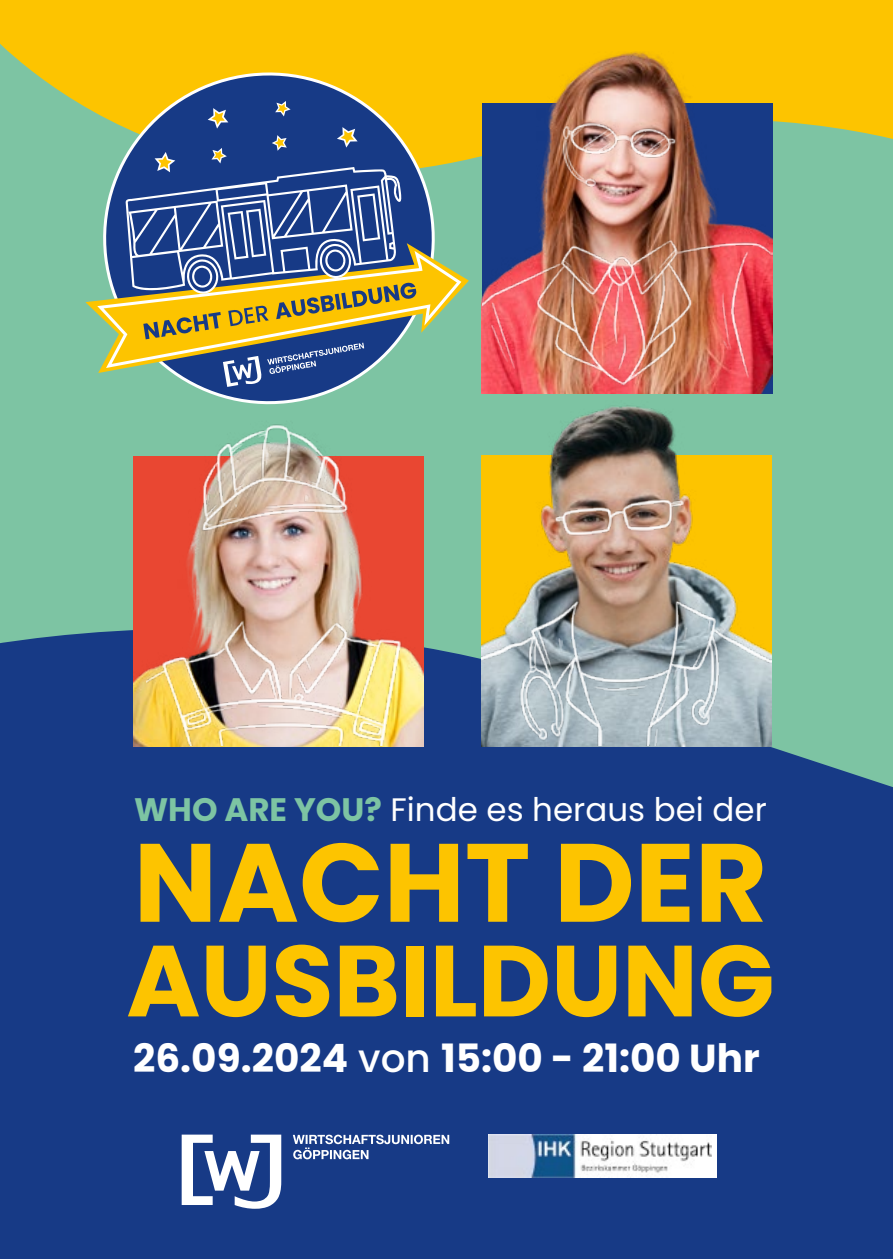
<style>
.page{position:relative;width:893px;height:1259px;background:#7dc4a3}
.page>*{position:absolute;margin:0;border:0;box-sizing:border-box;transform-origin:0 0}
.t1{font:700 111px "Poppins";color:#fdc400}
.t2{font:700 100.8px "Poppins";color:#fdc400}
.t3{font:700 39px "Poppins";color:#fff}
.t4{font:32.4px "Poppins";color:#fff}
.s1{font-weight:700;color:#7dc4a3}
.s2{font-weight:500}
</style>
<div class="page">
<div style="left:0;top:630px;width:893px;height:629px;background:#173a86"></div>
<svg style="left:182px;top:1134px;width:99px;height:74px;background:#8496be"></svg>
<svg style="left:293px;top:1134px;width:156px;height:25px;background:#566fa6"></svg>
<div style="left:488px;top:1134px;width:229px;height:43px;background:#fff"></div>
<img style="left:488px;top:1134px;width:224px;height:43px">
<svg style="left:0;top:0;width:893px;height:259px;fill:#fdc400"></svg>
<img style="left:482px;top:51px;width:290px;height:343px">
<img style="left:482px;top:103px;width:290px;height:288px">
<svg style="left:92px;top:61px;width:350px;height:344px"></svg>
<svg style="left:85px;top:243px;width:384px;height:130px"></svg>
<svg style="left:97px;top:101px;width:364px;height:286px"></svg>
<img style="left:481px;top:405px;width:291px;height:341px">
<img style="left:481px;top:488px;width:291px;height:257px">
<img style="left:134px;top:456px;width:290px;height:291px">
<img style="left:146px;top:424px;width:270px;height:321px">
<p class="t4" style="left:134px;top:790px;width:634px"><span class="s1">WHO ARE YOU?</span> Finde es heraus bei der</p>
<h1 class="t1" style="left:134px;top:818px;width:635px">NACHT DER</h1>
<h2 class="t2" style="left:126px;top:922px;width:650px">AUSBILDUNG</h2>
<p class="t3" style="left:133px;top:1035px;width:628px">26.09.2024 <span class="s2">von</span> 15:00 - 21:00 Uhr</p>
</div>
